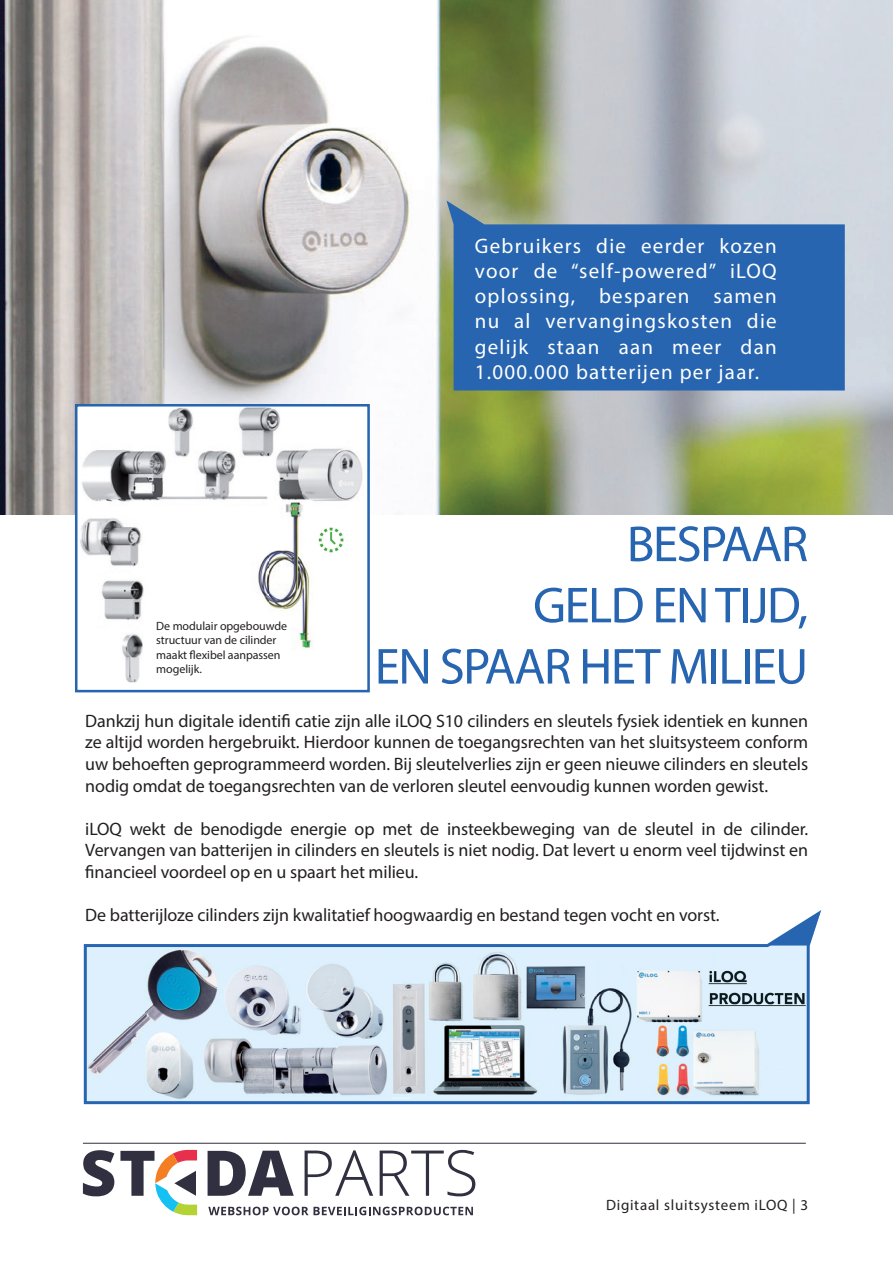
<style>
.page{position:relative;width:893px;height:1263px;background:#fff}
.page>*{position:absolute;margin:0;border:0;box-sizing:border-box;transform-origin:0 0}
.t1{font:51px/61.2px "Myriad Pro";letter-spacing:-.03em;color:#2765b1;text-align:right}
.t2{font:21px/25.2px "Myriad Pro";letter-spacing:.06em;color:#fff;text-align:justify}
.t3{font:18px/21.6px "Myriad Pro";letter-spacing:-.005em;color:#231f20;text-align:justify}
.t4{font:15px "Myriad Pro";letter-spacing:.05em;color:#231f20}
.t5{font:12px/14.4px "Myriad Pro";letter-spacing:-.005em;color:#231f20}
</style>
<div class="page">
<img style="left:1px;top:0;width:892px;height:514px">
<svg style="left:446px;top:201px;width:399px;height:189px;fill:#2765b1"></svg>
<img style="left:79px;top:408px;width:287px;height:275px">
<div style="left:75px;top:404px;width:295px;height:288px;border:3px solid #2765b1"></div>
<svg style="left:83px;top:910px;width:739px;height:195px"></svg>
<svg style="left:208px;top:1207px;width:265px;height:8px"></svg>
<svg style="left:83px;top:1150px;width:31px;height:46px"></svg>
<svg style="left:208px;top:1151px;width:86px;height:45px"></svg>
<svg style="left:305px;top:1150px;width:68px;height:46px"></svg>
<svg style="left:380px;top:1150px;width:95px;height:46px"></svg>
<svg style="left:120px;top:1150px;width:77px;height:65px"></svg>
<hr style="left:83px;top:1143px;width:723px;height:1px;background:#303141">
<p class="t2" style="left:475px;top:233px;width:303px">Gebruikers die eerder kozen voor de “self-powered” iLOQ oplossing, besparen samen nu al vervangingskosten die gelijk staan aan meer dan 1.000.000 batterijen per jaar.</p>
<h1 class="t1" style="left:375px;top:513px;width:435px">BESPAAR<br>GELD EN TIJD,<br>EN SPAAR HET MILIEU</h1>
<p class="t3" style="left:85px;top:710px;width:724px">Dankzij hun digitale identifi catie zijn alle iLOQ S10 cilinders en sleutels fysiek identiek en kunnen ze altijd worden hergebruikt. Hierdoor kunnen de toegangsrechten van het sluitsysteem conform uw behoeften geprogrammeerd worden. Bij sleutelverlies zijn er geen nieuwe cilinders en sleutels nodig omdat de toegangsrechten van de verloren sleutel eenvoudig kunnen worden gewist.</p>
<p class="t3" style="left:85px;top:818px;width:724px">iLOQ wekt de benodigde energie op met de insteekbeweging van de sleutel in de cilinder.<br>Vervangen van batterijen in cilinders en sleutels is niet nodig. Dat levert u enorm veel tijdwinst en financieel voordeel op en u spaart het milieu.</p>
<p class="t3" style="left:85px;top:904px;width:636px">De batterijloze cilinders zijn kwalitatief hoogwaardig en bestand tegen vocht en vorst.</p>
<p class="t5" style="left:156px;top:618px;width:132px">De modulair opgebouwde structuur van de cilinder maakt flexibel aanpassen mogelijk.</p>
<p class="t4" style="left:606px;top:1196px;width:204px">Digitaal sluitsysteem iLOQ | 3</p>
</div>
